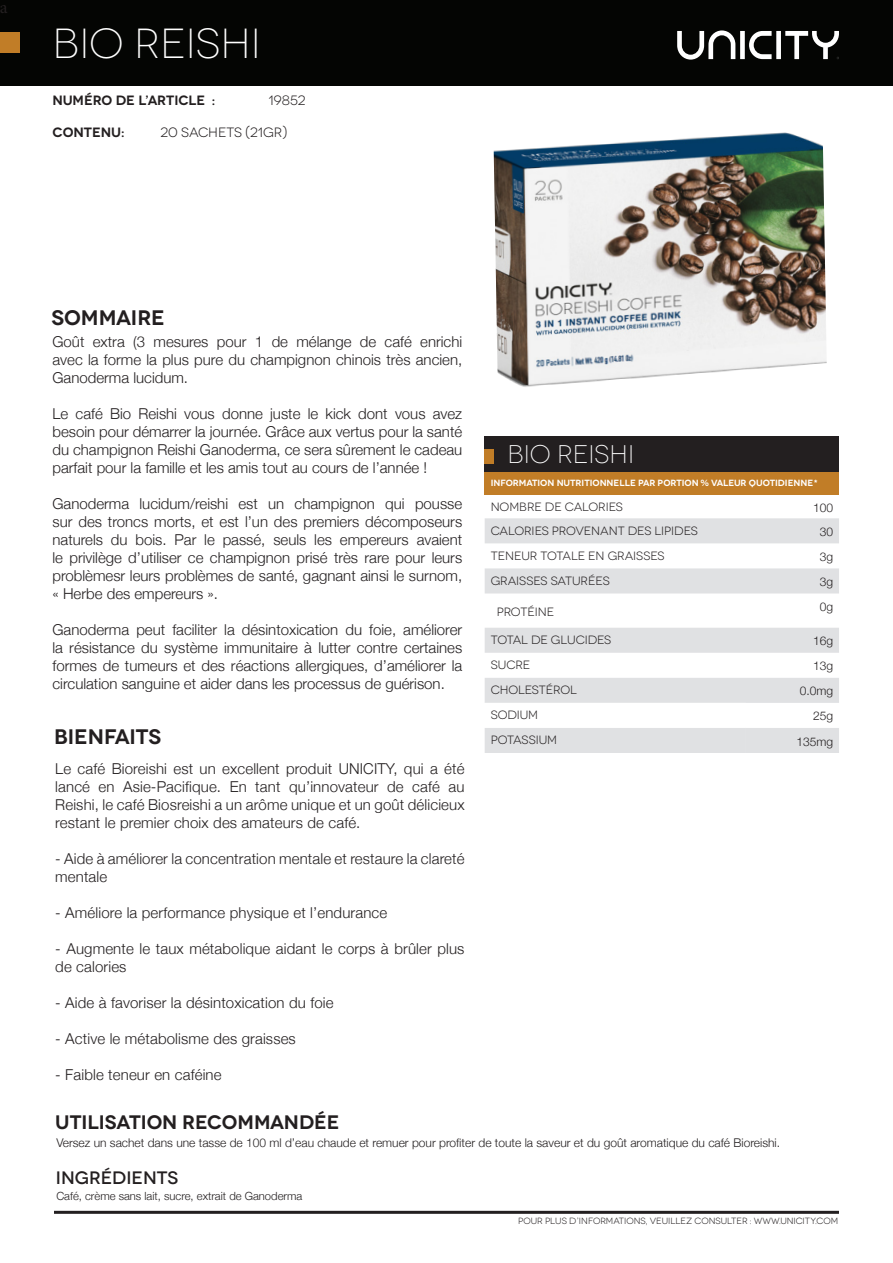
<style>
.page{position:relative;width:893px;height:1263px;background:#fff}
.page>*{position:absolute;margin:0;border:0;box-sizing:border-box;transform-origin:0 0}
.t1{font:300 42px "Novecentowide";color:#fff}
.t2{font:300 25.5px "Novecentowide";color:#fff}
.t3{font:600 21px "Novecentowide";color:#231f20}
.t4{font:600 19.5px "Novecentowide";color:#231f20}
.t5{font:500 18px "Novecentowide";color:#231f20}
.t6{font:18px "Minion Pro";color:#231f20}
.t7{font:300 15px/18px "Helvetica Neue";letter-spacing:.01em;color:#231f20;text-align:justify}
.t8{font:600 13.5px "Novecentowide";letter-spacing:-.005em;color:#231f20}
.t9{font:13.5px "Novecentowide";color:#231f20}
.t10{font:300 12px "Helvetica Neue";color:#231f20}
.t11{font:12px "Novecentowide";letter-spacing:-.01em;color:#231f20}
.t12{font:300 11.25px "Helvetica Neue";color:#231f20}
.t13{font:9px "Novecentowide";color:#231f20}
.t14{font:600 9px "Novecentowide";color:#fff}
</style>
<div class="page">
<div style="left:0;top:0;width:892px;height:86px;background:#040503"></div>
<div style="left:0;top:32px;width:19px;height:20px;background:#c17d27"></div>
<svg style="left:677px;top:30px;width:162px;height:30px"></svg>
<div style="left:485px;top:436px;width:354px;height:36px;background:#231f20"></div>
<div style="left:485px;top:472px;width:354px;height:23px;background:#c17d27"></div>
<svg style="left:485px;top:518px;width:354px;height:235px;fill:#e0e1e3"></svg>
<svg style="left:485px;top:703px;width:261px;height:50px"></svg>
<div style="left:485px;top:449px;width:9px;height:15px;background:#c17d27"></div>
<hr style="left:54px;top:1211px;width:785px;height:3px;background:#231f20">
<img style="left:493px;top:132px;width:334px;height:255px">
<p class="t6" style="left:-1px;top:-5px;width:9px">a</p>
<p class="t1" style="left:53px;top:19px;width:210px">BIO REISHI</p>
<p class="t8" style="left:53px;top:92px;width:164px">NUMÉRO DE L’ARTICLE :</p>
<p class="t9" style="left:269px;top:93px;width:39px">19852</p>
<p class="t8" style="left:53px;top:124px;width:74px">CONTENU:</p>
<p class="t9" style="left:161px;top:124px;width:128px">20 SACHETS (21GR)</p>
<p class="t3" style="left:51px;top:305px;width:115px">SOMMAIRE</p>
<p class="t7" style="left:53px;top:331px;width:411px">Goût extra (3 mesures pour 1 de mélange de café enrichi avec la forme la plus pure du champignon chinois très ancien, Ganoderma lucidum.</p>
<p class="t7" style="left:53px;top:403px;width:411px">Le café Bio Reishi vous donne juste le kick dont vous avez besoin pour démarrer la journée. Grâce aux vertus pour la santé du champignon Reishi Ganoderma, ce sera sûrement le cadeau parfait pour la famille et les amis tout au cours de l’année !</p>
<p class="t7" style="left:53px;top:493px;width:411px">Ganoderma lucidum/reishi est un champignon qui pousse sur des troncs morts, et est l’un des premiers décomposeurs naturels du bois. Par le passé, seuls les empereurs avaient le privilège d’utiliser ce champignon prisé très rare pour leurs problèmesr leurs problèmes de santé, gagnant ainsi le surnom, « Herbe des empereurs ».</p>
<p class="t7" style="left:53px;top:619px;width:411px">Ganoderma peut faciliter la désintoxication du foie, améliorer la résistance du système immunitaire à lutter contre certaines formes de tumeurs et des réactions allergiques, d’améliorer la circulation sanguine et aider dans les processus de guérison.</p>
<p class="t3" style="left:54px;top:724px;width:109px">BIENFAITS</p>
<p class="t7" style="left:55px;top:758px;width:411px">Le café Bioreishi est un excellent produit UNICITY, qui a été lancé en Asie-Pacifique. En tant qu’innovateur de café au Reishi, le café Biosreishi a un arôme unique et un goût délicieux restant le premier choix des amateurs de café.</p>
<p class="t7" style="left:55px;top:848px;width:411px">- Aide à améliorer la concentration mentale et restaure la clareté mentale</p>
<p class="t7" style="left:55px;top:902px;width:334px">- Améliore la performance physique et l’endurance</p>
<p class="t7" style="left:55px;top:938px;width:411px">- Augmente le taux métabolique aidant le corps à brûler plus de calories</p>
<p class="t7" style="left:55px;top:992px;width:280px">- Aide à favoriser la désintoxication du foie</p>
<p class="t7" style="left:55px;top:1028px;width:242px">- Active le métabolisme des graisses</p>
<p class="t7" style="left:55px;top:1064px;width:168px">- Faible teneur en caféine</p>
<p class="t4" style="left:55px;top:1111px;width:286px">UTILISATION RECOMMANDÉE</p>
<p class="t2" style="left:508px;top:439px;width:128px">BIO REISHI</p>
<p class="t14" style="left:491px;top:477px;width:329px">INFORMATION NUTRITIONNELLE PAR PORTION % VALEUR QUOTIDIENNE*</p>
<p class="t11" style="left:491px;top:500px;width:134px">NOMBRE DE CALORIES</p>
<p class="t10" style="left:813px;top:498px;width:22px">100</p>
<p class="t11" style="left:491px;top:523px;width:209px">CALORIES PROVENANT DES LIPIDES</p>
<p class="t10" style="left:820px;top:522px;width:15px">30</p>
<p class="t11" style="left:491px;top:548px;width:175px">TENEUR TOTALE EN GRAISSES</p>
<p class="t10" style="left:820px;top:547px;width:15px">3g</p>
<p class="t11" style="left:491px;top:573px;width:121px">GRAISSES SATURÉES</p>
<p class="t10" style="left:820px;top:572px;width:15px">3g</p>
<p class="t11" style="left:497px;top:605px;width:59px">PROTÉINE</p>
<p class="t10" style="left:820px;top:597px;width:15px">0g</p>
<p class="t11" style="left:491px;top:633px;width:122px">TOTAL DE GLUCIDES</p>
<p class="t10" style="left:813px;top:631px;width:22px">16g</p>
<p class="t11" style="left:491px;top:658px;width:41px">SUCRE</p>
<p class="t10" style="left:813px;top:656px;width:22px">13g</p>
<p class="t11" style="left:491px;top:683px;width:88px">CHOLESTÉROL</p>
<p class="t10" style="left:800px;top:681px;width:35px">0.0mg</p>
<p class="t11" style="left:491px;top:708px;width:49px">SODIUM</p>
<p class="t10" style="left:813px;top:706px;width:22px">25g</p>
<p class="t11" style="left:491px;top:733px;width:68px">POTASSIUM</p>
<p class="t10" style="left:796px;top:731px;width:38px">135mg</p>
<p class="t10" style="left:56px;top:1133px;width:725px">Versez un sachet dans une tasse de 100 ml d’eau chaude et remuer pour profiter de toute la saveur et du goût aromatique du café Bioreishi.</p>
<p class="t5" style="left:56px;top:1166px;width:124px">INGRÉDIENTS</p>
<p class="t12" style="left:56px;top:1187px;width:247px">Café, crème sans lait, sucre, extrait de Ganoderma</p>
<p class="t13" style="left:518px;top:1215px;width:322px">POUR PLUS D’INFORMATIONS, VEUILLEZ CONSULTER : WWW.UNICITY.COM</p>
</div>
